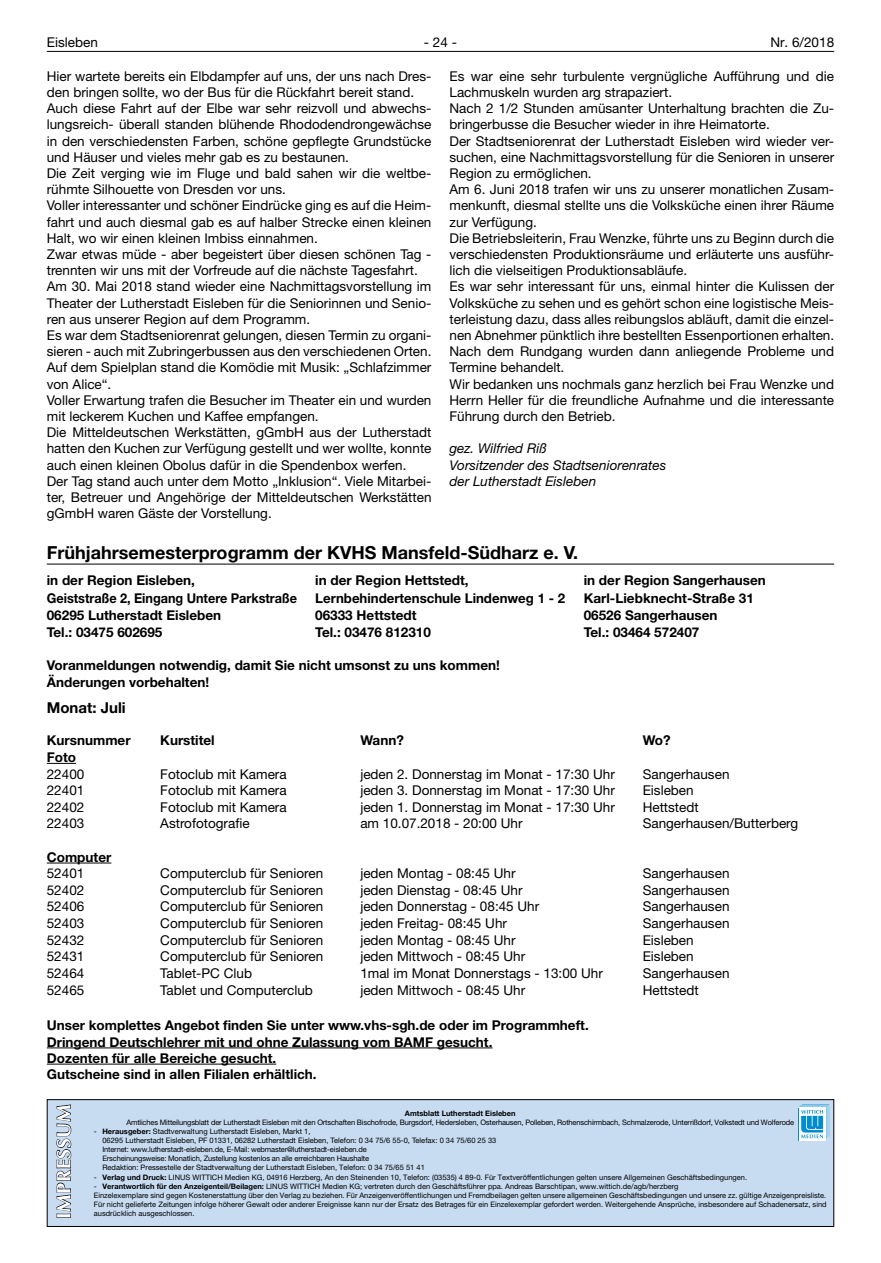
<style>
.page{position:relative;width:881px;height:1263px;background:#fff}
.page>*{position:absolute;margin:0;border:0;box-sizing:border-box;transform-origin:0 0}
.t1{font:700 19.5px "Optima LT";letter-spacing:.04em;color:#fff}
.t2{font:700 18px "Helvetica Neue LT";color:#000}
.t3{font:700 15px "Helvetica Neue LT";color:#000}
.t4{font:13.5px/16.2px "Helvetica Neue LT";color:#000}
.t5{font:700 13.5px/17.2px "Helvetica Neue LT";color:#000}
.t6{font:italic 13.5px/16.2px "Helvetica Neue LT";color:#000}
.t7{font:7.5px/9px "Helvetica Neue LT";color:#000}
.t8{font:7.5px "Helvetica Neue LT";letter-spacing:-.02em;color:#000}
.t9{font:700 7.5px "Helvetica Neue LT";color:#000}
.s1{font-weight:700}
</style>
<div class="page">
<hr style="left:47px;top:51px;width:786px;height:1px;background:#000">
<hr style="left:47px;top:564px;width:786px;height:1px;background:#000">
<hr style="left:47px;top:1047px;width:445px;height:1px;background:#000">
<hr style="left:47px;top:1064px;width:229px;height:1px;background:#000">
<svg style="left:47px;top:763px;width:29px;height:1px"></svg>
<hr style="left:47px;top:863px;width:64px;height:1px;background:#000">
<div style="left:47px;top:1099px;width:786px;height:128px;background:#c7dbf1;border:1px solid #000"></div>
<svg style="left:56px;top:1104px;width:15px;height:114px"></svg>
<svg style="left:798px;top:1108px;width:27px;height:32px"></svg>
<svg style="left:799px;top:1104px;width:29px;height:35px"></svg>
<p class="t4" style="left:47px;top:34px;width:53px">Eisleben</p>
<p class="t4" style="left:424px;top:34px;width:35px">- 24 -</p>
<p class="t4" style="left:770px;top:34px;width:65px">Nr. 6/2018</p>
<p class="t4" style="left:47px;top:68px;width:386px">Hier wartete bereits ein Elbdampfer auf uns, der uns nach Dres&shy;den bringen sollte, wo der Bus für die Rückfahrt bereit stand.<br>Auch diese Fahrt auf der Elbe war sehr reizvoll und abwechs&shy;lungsreich- überall standen blühende Rhododendrongewächse in den verschiedensten Farben, schöne gepflegte Grundstücke und Häuser und vieles mehr gab es zu bestaunen.<br>Die Zeit verging wie im Fluge und bald sahen wir die weltbe&shy;rühmte Silhouette von Dresden vor uns.<br>Voller interessanter und schöner Eindrücke ging es auf die Heim&shy;fahrt und auch diesmal gab es auf halber Strecke einen kleinen Halt, wo wir einen kleinen Imbiss einnahmen.<br>Zwar etwas müde - aber begeistert über diesen schönen Tag - trennten wir uns mit der Vorfreude auf die nächste Tagesfahrt.<br>Am 30. Mai 2018 stand wieder eine Nachmittagsvorstellung im Theater der Lutherstadt Eisleben für die Seniorinnen und Senio&shy;ren aus unserer Region auf dem Programm.<br>Es war dem Stadtseniorenrat gelungen, diesen Termin zu organi&shy;sieren - auch mit Zubringerbussen aus den verschiedenen Orten.<br>Auf dem Spielplan stand die Komödie mit Musik: „Schlafzimmer von Alice“.<br>Voller Erwartung trafen die Besucher im Theater ein und wurden mit leckerem Kuchen und Kaffee empfangen.<br>Die Mitteldeutschen Werkstätten, gGmbH aus der Lutherstadt hatten den Kuchen zur Verfügung gestellt und wer wollte, konnte auch einen kleinen Obolus dafür in die Spendenbox werfen.<br>Der Tag stand auch unter dem Motto „Inklusion“. Viele Mitarbei&shy;ter, Betreuer und Angehörige der Mitteldeutschen Werkstätten gGmbH waren Gäste der Vorstellung.</p>
<p class="t4" style="left:449px;top:68px;width:386px">Es war eine sehr turbulente vergnügliche Aufführung und die Lachmuskeln wurden arg strapaziert.<br>Nach 2 1/2 Stunden amüsanter Unterhaltung brachten die Zu&shy;bringerbusse die Besucher wieder in ihre Heimatorte.<br>Der Stadtseniorenrat der Lutherstadt Eisleben wird wieder ver&shy;suchen, eine Nachmittagsvorstellung für die Senioren in unserer Region zu ermöglichen.<br>Am 6. Juni 2018 trafen wir uns zu unserer monatlichen Zusam&shy;menkunft, diesmal stellte uns die Volksküche einen ihrer Räume zur Verfügung.<br>Die Betriebsleiterin, Frau Wenzke, führte uns zu Beginn durch die verschiedensten Produktionsräume und erläuterte uns ausführ&shy;lich die vielseitigen Produktionsabläufe.<br>Es war sehr interessant für uns, einmal hinter die Kulissen der Volksküche zu sehen und es gehört schon eine logistische Meis&shy;terleistung dazu, dass alles reibungslos abläuft, damit die einzel&shy;nen Abnehmer pünktlich ihre bestellten Essenportionen erhalten.<br>Nach dem Rundgang wurden dann anliegende Probleme und Termine behandelt.<br>Wir bedanken uns nochmals ganz herzlich bei Frau Wenzke und Herrn Heller für die freundliche Aufnahme und die interessante Führung durch den Betrieb.</p>
<p class="t6" style="left:449px;top:440px;width:218px">gez. Wilfried Riß<br>Vorsitzender des Stadtseniorenrates der Lutherstadt Eisleben</p>
<h2 class="t2" style="left:47px;top:542px;width:532px">Frühjahrsemesterprogramm der KVHS Mansfeld-Südharz e. V.</h2>
<p class="t5" style="left:47px;top:571px;width:252px">in der Region Eisleben,<br>Geiststraße 2, Eingang Untere Parkstraße<br>06295 Lutherstadt Eisleben<br>Tel.: 03475 602695</p>
<p class="t5" style="left:315px;top:571px;width:251px">in der Region Hettstedt,<br>Lernbehindertenschule Lindenweg 1 - 2<br>06333 Hettstedt<br>Tel.: 03476 812310</p>
<p class="t5" style="left:583px;top:571px;width:184px">in der Region Sangerhausen<br>Karl-Liebknecht-Straße 31<br>06526 Sangerhausen<br>Tel.: 03464 572407</p>
<p class="t5" style="left:47px;top:657px;width:454px;line-height:16.2px">Voranmeldungen notwendig, damit Sie nicht umsonst zu uns kommen!<br>Änderungen vorbehalten!</p>
<p class="t3" style="left:47px;top:698px;width:80px">Monat: Juli</p>
<p class="t5" style="left:47px;top:732px;width:85px">Kursnummer</p>
<p class="t5" style="left:160px;top:732px;width:56px">Kurstitel</p>
<p class="t5" style="left:360px;top:732px;width:45px">Wann?</p>
<p class="t5" style="left:642px;top:732px;width:29px">Wo?</p>
<p class="t5" style="left:47px;top:748px;width:31px">Foto</p>
<p class="t4" style="left:47px;top:765px;width:39px">22400</p>
<p class="t4" style="left:160px;top:765px;width:128px">Fotoclub mit Kamera</p>
<p class="t4" style="left:360px;top:765px;width:256px">jeden 2. Donnerstag im Monat - 17:30 Uhr</p>
<p class="t4" style="left:642px;top:765px;width:88px">Sangerhausen</p>
<p class="t4" style="left:47px;top:782px;width:39px">22401</p>
<p class="t4" style="left:160px;top:782px;width:128px">Fotoclub mit Kamera</p>
<p class="t4" style="left:360px;top:782px;width:256px">jeden 3. Donnerstag im Monat - 17:30 Uhr</p>
<p class="t4" style="left:642px;top:782px;width:53px">Eisleben</p>
<p class="t4" style="left:47px;top:799px;width:39px">22402</p>
<p class="t4" style="left:160px;top:799px;width:128px">Fotoclub mit Kamera</p>
<p class="t4" style="left:360px;top:799px;width:256px">jeden 1. Donnerstag im Monat - 17:30 Uhr</p>
<p class="t4" style="left:642px;top:799px;width:58px">Hettstedt</p>
<p class="t4" style="left:47px;top:815px;width:39px">22403</p>
<p class="t4" style="left:160px;top:815px;width:91px">Astrofotografie</p>
<p class="t4" style="left:360px;top:815px;width:164px">am 10.07.2018 - 20:00 Uhr</p>
<p class="t4" style="left:642px;top:815px;width:157px">Sangerhausen/Butterberg</p>
<p class="t5" style="left:47px;top:848px;width:66px">Computer</p>
<p class="t4" style="left:47px;top:865px;width:39px">52401</p>
<p class="t4" style="left:160px;top:865px;width:164px">Computerclub für Senioren</p>
<p class="t4" style="left:360px;top:865px;width:157px">jeden Montag - 08:45 Uhr</p>
<p class="t4" style="left:642px;top:865px;width:88px">Sangerhausen</p>
<p class="t4" style="left:47px;top:882px;width:39px">52402</p>
<p class="t4" style="left:160px;top:882px;width:164px">Computerclub für Senioren</p>
<p class="t4" style="left:360px;top:882px;width:164px">jeden Dienstag - 08:45 Uhr</p>
<p class="t4" style="left:642px;top:882px;width:88px">Sangerhausen</p>
<p class="t4" style="left:47px;top:898px;width:39px">52406</p>
<p class="t4" style="left:160px;top:898px;width:164px">Computerclub für Senioren</p>
<p class="t4" style="left:360px;top:898px;width:180px">jeden Donnerstag - 08:45 Uhr</p>
<p class="t4" style="left:642px;top:898px;width:88px">Sangerhausen</p>
<p class="t4" style="left:47px;top:915px;width:39px">52403</p>
<p class="t4" style="left:160px;top:915px;width:164px">Computerclub für Senioren</p>
<p class="t4" style="left:360px;top:915px;width:148px">jeden Freitag- 08:45 Uhr</p>
<p class="t4" style="left:642px;top:915px;width:88px">Sangerhausen</p>
<p class="t4" style="left:47px;top:932px;width:39px">52432</p>
<p class="t4" style="left:160px;top:932px;width:164px">Computerclub für Senioren</p>
<p class="t4" style="left:360px;top:932px;width:157px">jeden Montag - 08:45 Uhr</p>
<p class="t4" style="left:642px;top:932px;width:53px">Eisleben</p>
<p class="t4" style="left:47px;top:948px;width:39px">52431</p>
<p class="t4" style="left:160px;top:948px;width:164px">Computerclub für Senioren</p>
<p class="t4" style="left:360px;top:948px;width:166px">jeden Mittwoch - 08:45 Uhr</p>
<p class="t4" style="left:642px;top:948px;width:53px">Eisleben</p>
<p class="t4" style="left:47px;top:965px;width:39px">52464</p>
<p class="t4" style="left:160px;top:965px;width:93px">Tablet-PC Club</p>
<p class="t4" style="left:360px;top:965px;width:244px">1mal im Monat Donnerstags - 13:00 Uhr</p>
<p class="t4" style="left:642px;top:965px;width:88px">Sangerhausen</p>
<p class="t4" style="left:47px;top:981px;width:39px">52465</p>
<p class="t4" style="left:160px;top:981px;width:154px">Tablet und Computerclub</p>
<p class="t4" style="left:360px;top:981px;width:166px">jeden Mittwoch - 08:45 Uhr</p>
<p class="t4" style="left:642px;top:981px;width:58px">Hettstedt</p>
<p class="t5" style="left:47px;top:1017px;width:543px;line-height:16.2px">Unser komplettes Angebot finden Sie unter www.vhs-sgh.de oder im Programmheft.<br>Dringend Deutschlehrer mit und ohne Zulassung vom BAMF gesucht.<br>Dozenten für alle Bereiche gesucht.<br>Gutscheine sind in allen Filialen erhältlich.</p>
<p class="t9" style="left:405px;top:1109px;width:112px">Amtsblatt Lutherstadt Eisleben</p>
<p class="t8" style="left:126px;top:1118px;width:669px">Amtliches Mitteilungsblatt der Lutherstadt Eisleben mit den Ortschaften Bischofrode, Burgsdorf, Hedersleben, Osterhausen, Polleben, Rothenschirmbach, Schmalzerode, Unterrißdorf, Volkstedt und Wolferode</p>
<p class="t7" style="left:102px;top:1127px;width:395px;text-indent:-9px">- <span class="s1">Herausgeber:</span> Stadtverwaltung Lutherstadt Eisleben, Markt 1,<br>06295 Lutherstadt Eisleben, PF 01331, 06282 Lutherstadt Eisleben, Telefon: 0 34 75/6 55-0, Telefax: 0 34 75/60 25 33<br>Internet: www.lutherstadt-eisleben.de, E-Mail: webmaster@lutherstadt-eisleben.de<br>Erscheinungsweise: Monatlich, Zustellung kostenlos an alle erreichbaren Haushalte<br>Redaktion: Pressestelle der Stadtverwaltung der Lutherstadt Eisleben, Telefon: 0 34 75/65 51 41</p>
<p class="t7" style="left:94px;top:1172px;width:654px">- <span class="s1">Verlag und Druck:</span> LINUS WITTICH Medien KG, 04916 Herzberg, An den Steinenden 10, Telefon: (03535) 4 89-0. Für Textveröffentlichungen gelten unsere Allgemeinen Geschäftsbedingungen.</p>
<p class="t7" style="left:94px;top:1181px;width:734px">- <span class="s1">Verantwortlich für den Anzeigenteil/Beilagen:</span> LINUS WITTICH Medien KG; vertreten durch den Geschäftsführer ppa. Andreas Barschtipan, www.wittich.de/agb/herzberg<br>Einzelexemplare sind gegen Kostenerstattung über den Verlag zu beziehen. Für Anzeigenveröffentlichungen und Fremdbeilagen gelten unsere allgemeinen Geschäftsbedingungen und unsere zz. gültige Anzeigenpreisliste.<br>Für nicht gelieferte Zeitungen infolge höherer Gewalt oder anderer Ereignisse kann nur der Ersatz des Betrages für ein Einzelexemplar gefordert werden. Weitergehende Ansprüche, insbesondere auf Schadenersatz, sind ausdrücklich ausgeschlossen.</p>
<h1 class="t1" style="left:52px;top:1219px;width:116px;rotate:-90deg">IMPRESSUM</h1>
</div>
